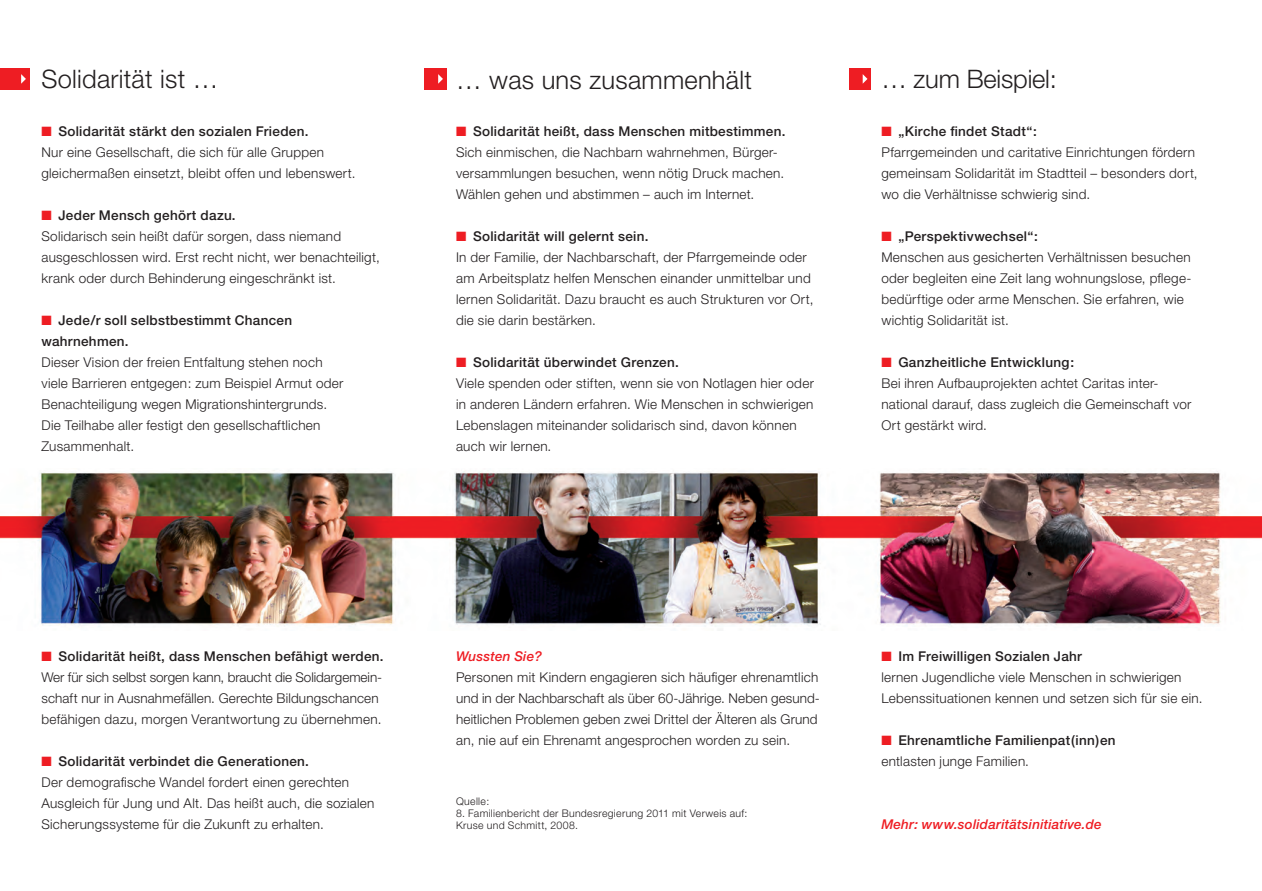
<style>
.page{position:relative;width:1262px;height:891px;background:#fff}
.page>*{position:absolute;margin:0;border:0;box-sizing:border-box;transform-origin:0 0}
.t1{font:300 25.5px "Helvetica Neue";letter-spacing:.01em;color:#231f20}
.t2{font:300 13.5px/21px "Helvetica Neue";letter-spacing:.02em;color:#231f20}
.t3{font:500 13.5px/21px "Helvetica Neue";letter-spacing:.02em;color:#231f20}
.t4{font:italic 500 13.5px "Helvetica Neue";letter-spacing:.015em;color:#ee1d23}
.t5{font:300 10.5px/12px "Helvetica Neue";letter-spacing:.03em;color:#231f20}
.s1{color:#ee1d23}
.s2{font-weight:500}
.s3{font-weight:300}
</style>
<div class="page">
<img style="left:0;top:470px;width:1262px;height:161px">
<div style="left:424px;top:68px;width:23px;height:21px;background:#ee1d23"></div>
<svg style="left:438px;top:74px;width:5px;height:10px"></svg>
<div style="left:0;top:68px;width:30px;height:21px;background:#ee1d23"></div>
<svg style="left:21px;top:74px;width:5px;height:10px"></svg>
<div style="left:849px;top:68px;width:22px;height:21px;background:#ee1d23"></div>
<svg style="left:863px;top:74px;width:4px;height:10px"></svg>
<h1 class="t1" style="left:41px;top:63px;width:178px">Solidarität ist …</h1>
<p class="t2" style="left:41px;top:120px;width:315px"><span class="s1">■</span> <span class="s2">Solidarität stärkt den sozialen Frieden.<br></span>Nur eine Gesellschaft, die sich für alle Gruppen gleichermaßen einsetzt, bleibt offen und lebenswert.</p>
<p class="t2" style="left:41px;top:204px;width:340px"><span class="s1">■</span> <span class="s2">Jeder Mensch gehört dazu.<br></span>Solidarisch sein heißt dafür sorgen, dass niemand ausgeschlossen wird. Erst recht nicht, wer benachteiligt, krank oder durch Behinderung eingeschränkt ist.</p>
<p class="t3" style="left:41px;top:309px;width:252px"><span class="s1">■</span> Jede/r soll selbstbestimmt Chancen wahrnehmen.</p>
<p class="t2" style="left:41px;top:351px;width:304px">Dieser Vision der freien Entfaltung stehen noch viele Barrieren entgegen: zum Beispiel Armut oder Benachteiligung wegen Migrationshintergrunds.<br>Die Teilhabe aller festigt den gesellschaftlichen Zusammenhalt.</p>
<h1 class="t1" style="left:456px;top:65px;width:297px">… was uns zusammenhält</h1>
<p class="t2" style="left:456px;top:120px;width:331px"><span class="s1">■</span> <span class="s2">Solidarität heißt, dass Menschen mitbestimmen.<br></span>Sich einmischen, die Nachbarn wahrnehmen, Bürger&shy;versammlungen besuchen, wenn nötig Druck machen.<br>Wählen gehen und abstimmen – auch im Internet.</p>
<p class="t2" style="left:456px;top:225px;width:359px"><span class="s1">■</span> <span class="s2">Solidarität will gelernt sein.<br></span>In der Familie, der Nachbarschaft, der Pfarrgemeinde oder am Arbeitsplatz helfen Menschen einander unmittelbar und lernen Solidarität. Dazu braucht es auch Strukturen vor Ort, die sie darin bestärken.</p>
<p class="t2" style="left:456px;top:351px;width:359px"><span class="s1">■</span> <span class="s2">Solidarität überwindet Grenzen.<br></span>Viele spenden oder stiften, wenn sie von Notlagen hier oder in anderen Ländern erfahren. Wie Menschen in schwierigen Lebenslagen miteinander solidarisch sind, davon können auch wir lernen.</p>
<h1 class="t1" style="left:881px;top:63px;width:177px">… zum Beispiel:</h1>
<p class="t2" style="left:881px;top:120px;width:318px"><span class="s1">■</span> <span class="s2">„Kirche findet Stadt“:<br></span>Pfarrgemeinden und caritative Einrichtungen fördern gemeinsam Solidarität im Stadtteil – besonders dort, wo die Verhältnisse schwierig sind.</p>
<p class="t2" style="left:881px;top:225px;width:311px"><span class="s1">■</span> <span class="s2">„Perspektivwechsel“:<br></span>Menschen aus gesicherten Verhältnissen besuchen oder begleiten eine Zeit lang wohnungslose, pflege&shy;bedürftige oder arme Menschen. Sie erfahren, wie wichtig Solidarität ist.</p>
<p class="t2" style="left:881px;top:351px;width:312px"><span class="s1">■</span> <span class="s2">Ganzheitliche Entwicklung:<br></span>Bei ihren Aufbauprojekten achtet Caritas inter&shy;national darauf, dass zugleich die Gemeinschaft vor Ort gestärkt wird.</p>
<p class="t2" style="left:41px;top:645px;width:344px"><span class="s1">■</span> <span class="s2">Solidarität heißt, dass Menschen befähigt werden.<br></span>Wer für sich selbst sorgen kann, braucht die Solidargemein&shy;schaft nur in Ausnahmefällen. Gerechte Bildungschancen befähigen dazu, morgen Verantwortung zu übernehmen.</p>
<p class="t2" style="left:41px;top:750px;width:335px"><span class="s1">■</span> <span class="s2">Solidarität verbindet die Generationen.<br></span>Der demografische Wandel fordert einen gerechten Ausgleich für Jung und Alt. Das heißt auch, die sozialen Sicherungssysteme für die Zukunft zu erhalten.</p>
<p class="t4" style="left:456px;top:648px;width:87px">Wussten Sie?</p>
<p class="t2" style="left:456px;top:666px;width:365px">Personen mit Kindern engagieren sich häufiger ehrenamtlich und in der Nachbarschaft als über 60-Jährige. Neben gesund&shy;heitlichen Problemen geben zwei Drittel der Älteren als Grund an, nie auf ein Ehrenamt angesprochen worden zu sein.</p>
<p class="t5" style="left:456px;top:795px;width:35px">Quelle:</p>
<p class="t5" style="left:456px;top:807px;width:293px">8. Familienbericht der Bundesregierung 2011 mit Verweis auf:<br>Kruse und Schmitt, 2008.</p>
<p class="t2" style="left:881px;top:645px;width:323px"><span class="s1">■</span> <span class="s2">Im Freiwilligen Sozialen Jahr<br></span>lernen Jugendliche viele Menschen in schwierigen<br>Lebenssituationen kennen und setzen sich für sie ein.</p>
<p class="t3" style="left:881px;top:729px;width:236px"><span class="s1">■</span> Ehrenamtliche Familienpat(inn)en <span class="s3">entlasten junge Familien.</span></p>
<p class="t4" style="left:881px;top:816px;width:222px">Mehr: www.solidaritätsinitiative.de</p>
</div>
